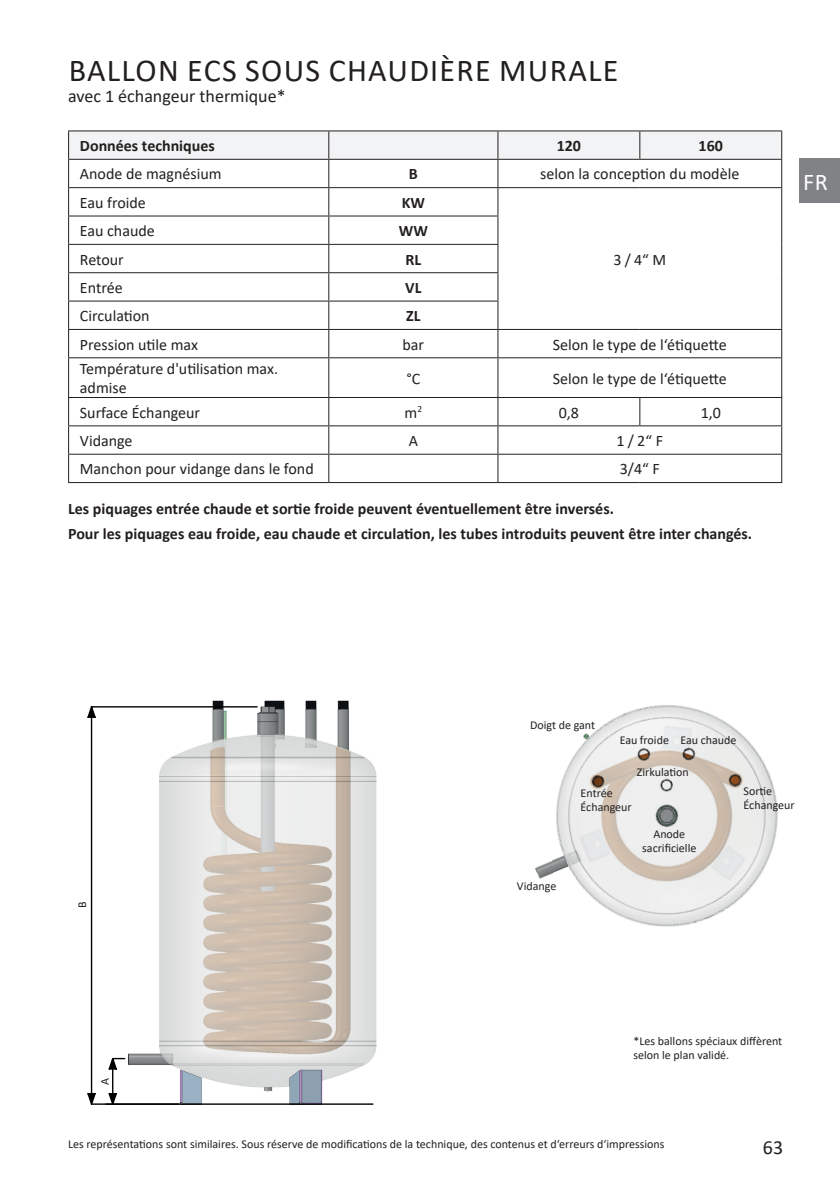
<style>
.page{position:relative;width:840px;height:1191px;background:#fff}
.page>*{position:absolute;margin:0;border:0;box-sizing:border-box;transform-origin:0 0}
.t1{font:32px "Calibri";letter-spacing:.04em;color:#231f20}
.t2{font:24px "Calibri";color:#fff}
.t3{font:20px "Calibri";color:#231f20}
.t4{font:18px "Calibri";color:#231f20}
.t5{font:16px/19.2px "Calibri";color:#231f20}
.t6{font:700 16px/24.8px "Calibri";color:#231f20}
.t7{font:12px/14.4px "Calibri";color:#231f20}
</style>
<div class="page">
<div style="left:798px;top:159px;width:41px;height:44px;background:#808285"></div>
<svg style="left:69px;top:358px;width:711px;height:96px"></svg>
<hr style="left:68px;top:357px;width:260px;height:1px;background:#231f20">
<hr style="left:68px;top:358px;width:1px;height:39px;background:#231f20">
<hr style="left:328px;top:357px;width:169px;height:1px;background:#231f20">
<hr style="left:328px;top:358px;width:1px;height:39px;background:#231f20">
<hr style="left:497px;top:357px;width:142px;height:1px;background:#231f20">
<hr style="left:497px;top:358px;width:1px;height:39px;background:#231f20">
<hr style="left:639px;top:357px;width:142px;height:1px;background:#231f20">
<hr style="left:780px;top:358px;width:1px;height:39px;background:#231f20">
<hr style="left:68px;top:397px;width:260px;height:1px;background:#231f20">
<hr style="left:328px;top:397px;width:169px;height:1px;background:#231f20">
<hr style="left:497px;top:397px;width:142px;height:1px;background:#231f20">
<hr style="left:639px;top:397px;width:142px;height:1px;background:#231f20">
<svg style="left:639px;top:398px;width:1px;height:27px"></svg>
<hr style="left:68px;top:425px;width:260px;height:1px;background:#231f20">
<hr style="left:328px;top:425px;width:169px;height:1px;background:#231f20">
<hr style="left:497px;top:425px;width:142px;height:1px;background:#231f20">
<hr style="left:639px;top:425px;width:142px;height:1px;background:#231f20">
<hr style="left:68px;top:454px;width:260px;height:1px;background:#231f20">
<svg style="left:68px;top:398px;width:1px;height:84px"></svg>
<hr style="left:328px;top:454px;width:169px;height:1px;background:#231f20">
<svg style="left:328px;top:398px;width:1px;height:84px"></svg>
<hr style="left:497px;top:454px;width:142px;height:1px;background:#231f20">
<svg style="left:497px;top:398px;width:1px;height:84px"></svg>
<hr style="left:639px;top:454px;width:142px;height:1px;background:#231f20">
<hr style="left:68px;top:482px;width:260px;height:1px;background:#231f20">
<hr style="left:328px;top:482px;width:169px;height:1px;background:#231f20">
<hr style="left:497px;top:482px;width:142px;height:1px;background:#231f20">
<hr style="left:639px;top:482px;width:142px;height:1px;background:#231f20">
<hr style="left:68px;top:130px;width:260px;height:1px;background:#231f20">
<hr style="left:328px;top:130px;width:169px;height:1px;background:#231f20">
<hr style="left:497px;top:130px;width:142px;height:1px;background:#231f20">
<hr style="left:639px;top:130px;width:142px;height:1px;background:#231f20">
<svg style="left:68px;top:131px;width:713px;height:226px"></svg>
<hr style="left:68px;top:159px;width:260px;height:1px;background:#231f20">
<hr style="left:328px;top:159px;width:169px;height:1px;background:#231f20">
<hr style="left:497px;top:159px;width:142px;height:1px;background:#231f20">
<hr style="left:639px;top:159px;width:142px;height:1px;background:#231f20">
<img style="left:212px;top:700px;width:165px;height:355px">
<svg style="left:87px;top:705px;width:287px;height:400px"></svg>
<hr style="left:112px;top:1063px;width:1px;height:32px;background:#000001">
<img style="left:535px;top:705px;width:243px;height:222px">
<img style="left:260px;top:1087px;width:16px;height:4px">
<h1 class="t1" style="left:69px;top:48px;width:551px">BALLON ECS SOUS CHAUDIÈRE MURALE</h1>
<p class="t4" style="left:68px;top:84px;width:219px">avec 1 échangeur thermique*</p>
<p class="t6" style="left:80px;top:133px;width:136px">Données techniques</p>
<p class="t6" style="left:556px;top:133px;width:26px">120</p>
<p class="t6" style="left:698px;top:133px;width:26px">160</p>
<p class="t5" style="left:80px;top:164px;width:143px">Anode de magnésium</p>
<p class="t6" style="left:408px;top:161px;width:10px">B</p>
<p class="t5" style="left:540px;top:164px;width:200px">selon la conception du modèle</p>
<p class="t5" style="left:80px;top:192px;width:67px">Eau froide</p>
<p class="t6" style="left:401px;top:190px;width:25px">KW</p>
<p class="t5" style="left:80px;top:221px;width:76px">Eau chaude</p>
<p class="t6" style="left:398px;top:218px;width:30px">WW</p>
<p class="t5" style="left:80px;top:249px;width:45px">Retour</p>
<p class="t6" style="left:405px;top:247px;width:17px">RL</p>
<p class="t5" style="left:80px;top:277px;width:44px">Entrée</p>
<p class="t6" style="left:405px;top:275px;width:18px">VL</p>
<p class="t5" style="left:80px;top:306px;width:71px">Circulation</p>
<p class="t6" style="left:406px;top:303px;width:16px">ZL</p>
<p class="t5" style="left:80px;top:334px;width:120px">Pression utile max</p>
<p class="t5" style="left:402px;top:334px;width:23px">bar</p>
<p class="t5" style="left:552px;top:334px;width:175px">Selon le type de l‘étiquette</p>
<p class="t5" style="left:80px;top:359px;width:199px">Température d'utilisation max. admise</p>
<p class="t5" style="left:406px;top:368px;width:15px">°C</p>
<p class="t5" style="left:552px;top:368px;width:175px">Selon le type de l‘étiquette</p>
<p class="t5" style="left:80px;top:402px;width:122px">Surface Échangeur</p>
<p class="t5" style="left:404px;top:402px;width:19px">m<sup>2</sup></p>
<p class="t5" style="left:558px;top:402px;width:22px">0,8</p>
<p class="t5" style="left:700px;top:402px;width:22px">1,0</p>
<p class="t5" style="left:80px;top:431px;width:54px">Vidange</p>
<p class="t5" style="left:408px;top:431px;width:11px">A</p>
<p class="t5" style="left:616px;top:431px;width:48px">1 / 2“ F</p>
<p class="t5" style="left:80px;top:459px;width:235px">Manchon pour vidange dans le fond</p>
<p class="t5" style="left:619px;top:459px;width:42px">3/4“ F</p>
<p class="t6" style="left:68px;top:496px;width:685px">Les piquages entrée chaude et sortie froide peuvent éventuellement être inversés.<br>Pour les piquages eau froide, eau chaude et circulation, les tubes introduits peuvent être inter changés.</p>
<p class="t5" style="left:613px;top:249px;width:54px">3 / 4“ M</p>
<h2 class="t2" style="left:802px;top:165px;width:26px">FR</h2>
<p class="t7" style="left:75px;top:908px;width:8px;rotate:-90deg">B</p>
<p class="t7" style="left:97px;top:1084px;width:8px;rotate:-90deg">A</p>
<p class="t7" style="left:530px;top:717px;width:67px">Doigt de gant</p>
<p class="t7" style="left:619px;top:732px;width:51px">Eau froide</p>
<p class="t7" style="left:680px;top:732px;width:58px">Eau chaude</p>
<p class="t7" style="left:636px;top:764px;width:53px">Zirkulation</p>
<p class="t7" style="left:580px;top:785px;width:53px">Entrée<br>Échangeur</p>
<p class="t7" style="left:642px;top:826px;width:56px;text-align:center">Anode sacrificielle</p>
<p class="t7" style="left:743px;top:783px;width:53px">Sortie<br>Échangeur</p>
<p class="t7" style="left:516px;top:878px;width:41px">Vidange</p>
<p class="t7" style="left:633px;top:1033px;width:150px">*Les ballons spéciaux diffèrent selon le plan validé.</p>
<p class="t7" style="left:68px;top:1136px;width:597px">Les représentations sont similaires. Sous réserve de modifications de la technique, des contenus et d‘erreurs d‘impressions</p>
<p class="t3" style="left:762px;top:1133px;width:22px">63</p>
</div>
